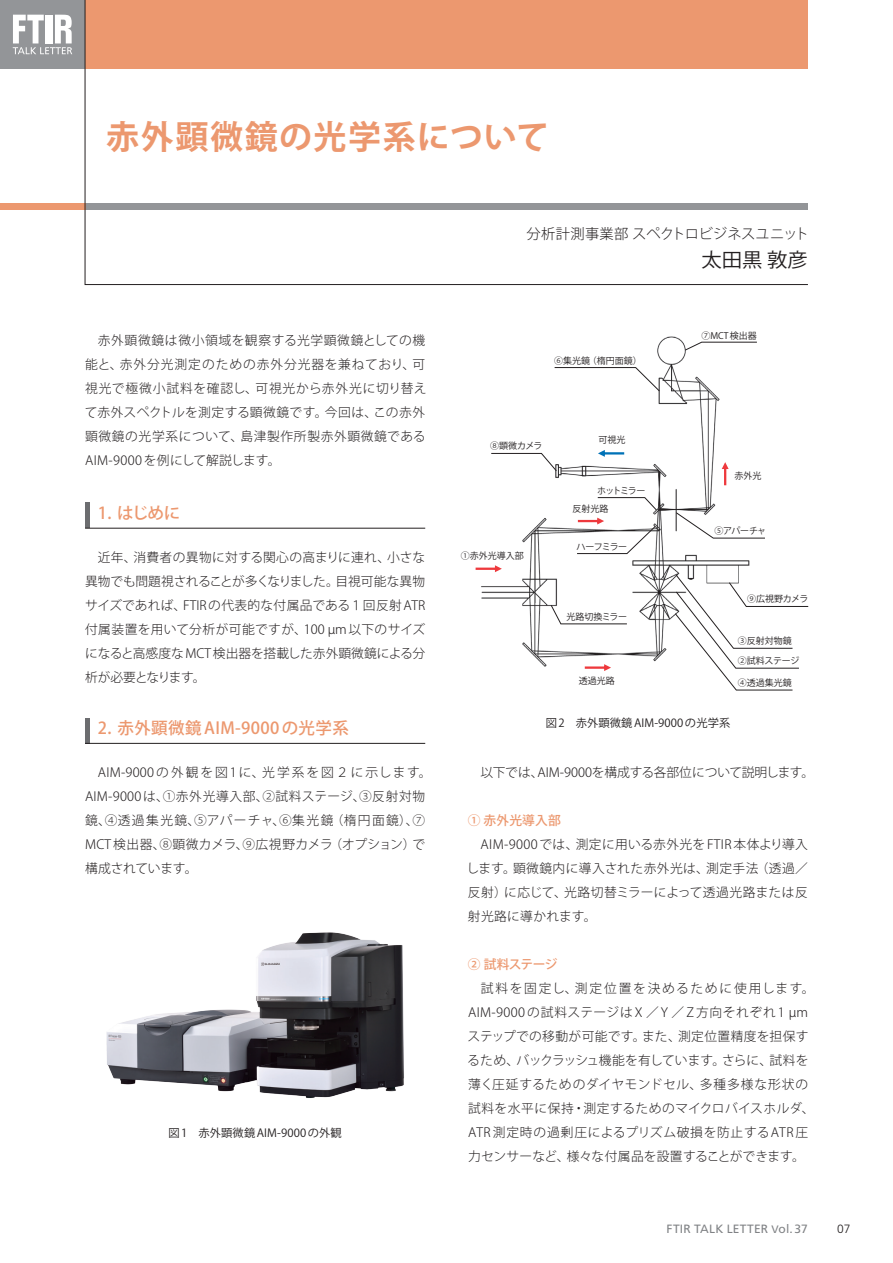
<style>
.page{position:relative;width:893px;height:1263px;background:#fff}
.page>*{position:absolute;margin:0;border:0;box-sizing:border-box;transform-origin:0 0}
.t1{font:700 33px "Koz Go Pr 6 N";letter-spacing:.045em;color:#ec986f}
.t2{font:19.5px "Koz Go Pro";color:#231f20;scale:1.04 1}
.t3{font:500 16.5px "Koz Go Pr 6 N";letter-spacing:.025em;color:#ec986f}
.t4{font:300 14.25px "Koz Go Pr 6 N";color:#231f20}
.t5{font:300 12.75px/24px "Koz Go Pr 6 N";letter-spacing:.03em;color:#231f20;text-align:justify}
.t6{font:300 12.75px "Koz Go Pr 6 N";color:#231f20}
.t7{font:500 12.75px "Koz Go Pro";letter-spacing:.01em;color:#ec986f}
.t8{font:12px "Frutiger LT Std";letter-spacing:.02em;color:#808285}
.t9{font:300 12px "Frutiger LT Std";color:#231f20}
.t10{font:11.25px "Koz Go Pro";letter-spacing:.01em;color:#231f20}
.t11{font:9px "Koz Go Pr 6 N";color:#231f20}
.t12{font:9px/18.5px "Koz Go Pr 6 N";letter-spacing:-.07em;color:#231f20}
.t13{font:9px "Koz Go Pr 6 N";letter-spacing:-.035em;color:#231f20}
.t14{font:9px "Koz Go Pr 6 N";letter-spacing:-.03em;color:#231f20}
.s1{font-size:10.8px}
</style>
<div class="page">
<img style="left:475px;top:336px;width:318px;height:355px">
<svg style="left:722px;top:462px;width:7px;height:23px"></svg>
<svg style="left:598px;top:450px;width:26px;height:7px"></svg>
<svg style="left:476px;top:565px;width:26px;height:7px"></svg>
<svg style="left:585px;top:664px;width:26px;height:7px"></svg>
<svg style="left:685px;top:342px;width:72px;height:9px"></svg>
<svg style="left:554px;top:367px;width:106px;height:24px"></svg>
<svg style="left:491px;top:453px;width:66px;height:18px"></svg>
<svg style="left:597px;top:497px;width:60px;height:14px"></svg>
<svg style="left:577px;top:518px;width:79px;height:36px"></svg>
<svg style="left:551px;top:605px;width:76px;height:19px"></svg>
<svg style="left:676px;top:512px;width:89px;height:26px"></svg>
<svg style="left:675px;top:575px;width:134px;height:115px"></svg>
<img style="left:106px;top:932px;width:298px;height:166px">
<div style="left:0;top:0;width:85px;height:68px;background:#939598"></div>
<div style="left:0;top:203px;width:85px;height:7px;background:#ec986f"></div>
<svg style="left:85px;top:0;width:723px;height:285px"></svg>
<svg style="left:13px;top:15px;width:59px;height:39px"></svg>
<hr style="left:85px;top:503px;width:4px;height:25px;background:#6c6d70">
<hr style="left:85px;top:528px;width:340px;height:1px;background:#231f20">
<hr style="left:85px;top:718px;width:4px;height:25px;background:#6c6d70">
<hr style="left:85px;top:743px;width:340px;height:1px;background:#231f20">
<h1 class="t1" style="left:106px;top:119px;width:444px">赤外顕微鏡の光学系について</h1>
<p class="t5" style="left:85px;top:328px;width:343px;text-indent:13px">赤外顕微鏡は微小領域を観察する光学顕微鏡としての機能と、赤外分光測定のための赤外分光器を兼ねており、可視光で極微小試料を確認し、可視光から赤外光に切り替えて赤外スペクトルを測定する顕微鏡です。今回は、この赤外顕微鏡の光学系について、島津製作所製赤外顕微鏡であるAIM-9000を例にして解説します。</p>
<p class="t3" style="left:98px;top:503px;width:84px">1. はじめに</p>
<p class="t5" style="left:85px;top:545px;width:342px;text-indent:13px">近年、消費者の異物に対する関心の高まりに連れ、小さな異物でも問題視されることが多くなりました。目視可能な異物サイズであれば、FTIR の代表的な付属品である１回反射 ATR付属装置を用いて分析が可能ですが、100 µm以下のサイズになると高感度な MCT 検出器を搭載した赤外顕微鏡による分析が必要となります。</p>
<p class="t3" style="left:98px;top:718px;width:253px">2. 赤外顕微鏡 AIM-9000 の光学系</p>
<p class="t5" style="left:85px;top:761px;width:348px;text-align:left;text-indent:13px">AIM-9000の外観を図1に、光学系を図２に示します。<br>AIM-9000 は、①赤外光導入部、②試料ステージ、③反射対物鏡、④透過集光鏡、⑤アパーチャ、⑥集光鏡（楕円面鏡）、⑦<br>MCT 検出器、⑧顕微カメラ、⑨広視野カメラ（オプション）で構成されています。</p>
<p class="t10" style="left:168px;top:1125px;width:175px">図 1 赤外顕微鏡 AIM-9000 の外観</p>
<p class="t4" style="left:527px;top:226px;width:284px">分析計測事業部 スペクトロビジネスユニット</p>
<h2 class="t2" style="left:701px;top:247px;width:104px">太田黒 敦彦</h2>
<p class="t11" style="left:554px;top:355px;width:89px">⑥集光鏡（楕円面鏡）</p>
<p class="t11" style="left:701px;top:331px;width:57px">⑦MCT 検出器</p>
<p class="t11" style="left:490px;top:441px;width:54px">⑧顕微カメラ</p>
<p class="t11" style="left:461px;top:551px;width:64px">①赤外光導入部</p>
<p class="t11" style="left:599px;top:434px;width:28px">可視光</p>
<p class="t12" style="left:572px;top:481px;width:75px;text-indent:25px">ホットミラー反射光路</p>
<p class="t11" style="left:577px;top:542px;width:52px">ハーフミラー</p>
<p class="t14" style="left:566px;top:611px;width:62px">光路切換ミラー</p>
<p class="t11" style="left:734px;top:470px;width:28px">赤外光</p>
<p class="t11" style="left:715px;top:525px;width:53px">⑤アパーチャ</p>
<p class="t11" style="left:747px;top:594px;width:63px">⑨広視野カメラ</p>
<p class="t11" style="left:738px;top:636px;width:55px">③反射対物鏡</p>
<p class="t13" style="left:738px;top:656px;width:63px">②試料ステージ</p>
<p class="t11" style="left:579px;top:675px;width:37px">透過光路</p>
<p class="t11" style="left:738px;top:678px;width:55px">④透過集光鏡</p>
<p class="t10" style="left:546px;top:715px;width:186px">図 2 赤外顕微鏡 AIM-9000 の光学系</p>
<p class="t6" style="left:480px;top:765px;width:335px">以下では、AIM-9000を構成する各部位について説明します。</p>
<p class="t7" style="left:468px;top:812px;width:94px">① 赤外光導入部</p>
<p class="t5" style="left:466px;top:832px;width:343px;text-indent:14px">AIM-9000では、測定に用いる赤外光をFTIR 本体より導入します。顕微鏡内に導入された赤外光は、測定手法（透過／反射）に応じて、光路切替ミラーによって透過光路または反射光路に導かれます。</p>
<p class="t7" style="left:468px;top:956px;width:91px">② 試料ステージ</p>
<p class="t5" style="left:467px;top:976px;width:349px;text-align:left;text-indent:13px">試料を固定し、測定位置を決めるために使用します。<br>AIM-9000 の試料ステージは X ／Y ／Z方向それぞれ 1 µmステップでの移動が可能です。また、測定位置精度を担保するため、バックラッシュ機能を有しています。さらに、試料を薄く圧延するためのダイヤモンドセル、多種多様な形状の試料を水平に保持・測定するためのマイクロバイスホルダ、<br>ATR測定時の過剰圧によるプリズム破損を防止するATR圧力センサーなど、様々な付属品を設置することができます。</p>
<p class="t8" style="left:666px;top:1222px;width:143px">FTIR TALK LETTER <span class="s1">V</span>ol. 37</p>
<p class="t9" style="left:837px;top:1222px;width:15px">07</p>
</div>
